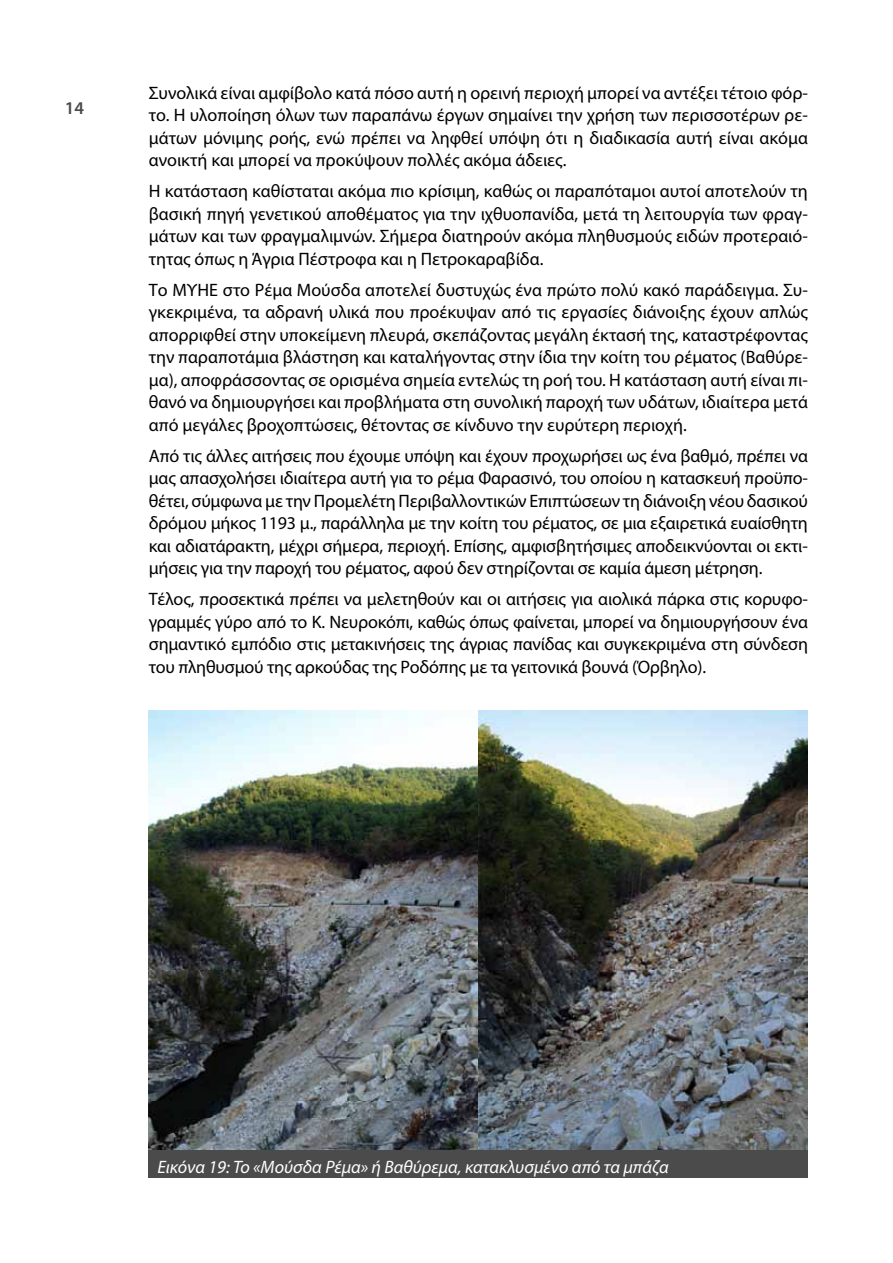
<style>
.page{position:relative;width:893px;height:1263px;background:#fff}
.page>*{position:absolute;margin:0;border:0;box-sizing:border-box;transform-origin:0 0}
.t1{font:18px/22.5px "Myriad Pro";letter-spacing:-.005em;color:#000;text-align:justify}
.t2{font:italic 18px "Myriad Pro";color:#fff}
.t3{font:600 18px "Myriad Pro";color:#4b4b4b}
</style>
<div class="page">
<img style="left:149px;top:710px;width:659px;height:440px">
<div style="left:149px;top:1150px;width:659px;height:28px;background:#4b4b4b"></div>
<p class="t3" style="left:65px;top:96px;width:21px">14</p>
<p class="t1" style="left:149px;top:81px;width:661px">Συνολικά είναι αμφίβολο κατά πόσο αυτή η ορεινή περιοχή μπορεί να αντέξει τέτοιο φόρ&shy;το. Η υλοποίηση όλων των παραπάνω έργων σημαίνει την χρήση των περισσοτέρων ρε&shy;μάτων μόνιμης ροής, ενώ πρέπει να ληφθεί υπόψη ότι η διαδικασία αυτή είναι ακόμα ανοικτή και μπορεί να προκύψουν πολλές ακόμα άδειες.</p>
<p class="t1" style="left:149px;top:179px;width:661px">Η κατάσταση καθίσταται ακόμα πιο κρίσιμη, καθώς οι παραπόταμοι αυτοί αποτελούν τη βασική πηγή γενετικού αποθέματος για την ιχθυοπανίδα, μετά τη λειτουργία των φραγ&shy;μάτων και των φραγμαλιμνών. Σήμερα διατηρούν ακόμα πληθυσμούς ειδών προτεραιό&shy;τητας όπως η Άγρια Πέστροφα και η Πετροκαραβίδα.</p>
<p class="t1" style="left:149px;top:278px;width:661px">Το ΜΥΗΕ στο Ρέμα Μούσδα αποτελεί δυστυχώς ένα πρώτο πολύ κακό παράδειγμα. Συ&shy;γκεκριμένα, τα αδρανή υλικά που προέκυψαν από τις εργασίες διάνοιξης έχουν απλώς απορριφθεί στην υποκείμενη πλευρά, σκεπάζοντας μεγάλη έκτασή της, καταστρέφοντας την παραποτάμια βλάστηση και καταλήγοντας στην ίδια την κοίτη του ρέματος (Βαθύρε&shy;μα), αποφράσσοντας σε ορισμένα σημεία εντελώς τη ροή του. Η κατάσταση αυτή είναι πι&shy;θανό να δημιουργήσει και προβλήματα στη συνολική παροχή των υδάτων, ιδιαίτερα μετά από μεγάλες βροχοπτώσεις, θέτοντας σε κίνδυνο την ευρύτερη περιοχή.</p>
<p class="t1" style="left:149px;top:444px;width:661px">Από τις άλλες αιτήσεις που έχουμε υπόψη και έχουν προχωρήσει ως ένα βαθμό, πρέπει να μας απασχολήσει ιδιαίτερα αυτή για το ρέμα Φαρασινό, του οποίου η κατασκευή προϋπο&shy;θέτει, σύμφωνα με την Προμελέτη Περιβαλλοντικών Επιπτώσεων τη διάνοιξη νέου δασικού δρόμου μήκος 1193 μ., παράλληλα με την κοίτη του ρέματος, σε μια εξαιρετικά ευαίσθητη και αδιατάρακτη, μέχρι σήμερα, περιοχή. Επίσης, αμφισβητήσιμες αποδεικνύονται οι εκτι&shy;μήσεις για την παροχή του ρέματος, αφού δεν στηρίζονται σε καμία άμεση μέτρηση.</p>
<p class="t1" style="left:149px;top:587px;width:661px">Τέλος, προσεκτικά πρέπει να μελετηθούν και οι αιτήσεις για αιολικά πάρκα στις κορυφο&shy;γραμμές γύρο από το Κ. Νευροκόπι, καθώς όπως φαίνεται, μπορεί να δημιουργήσουν ένα σημαντικό εμπόδιο στις μετακινήσεις της άγριας πανίδας και συγκεκριμένα στη σύνδεση του πληθυσμού της αρκούδας της Ροδόπης με τα γειτονικά βουνά (Όρβηλο).</p>
<p class="t2" style="left:157px;top:1156px;width:513px">Εικόνα 19: Το «Μούσδα Ρέμα» ή Βαθύρεμα, κατακλυσμένο από τα μπάζα</p>
</div>
